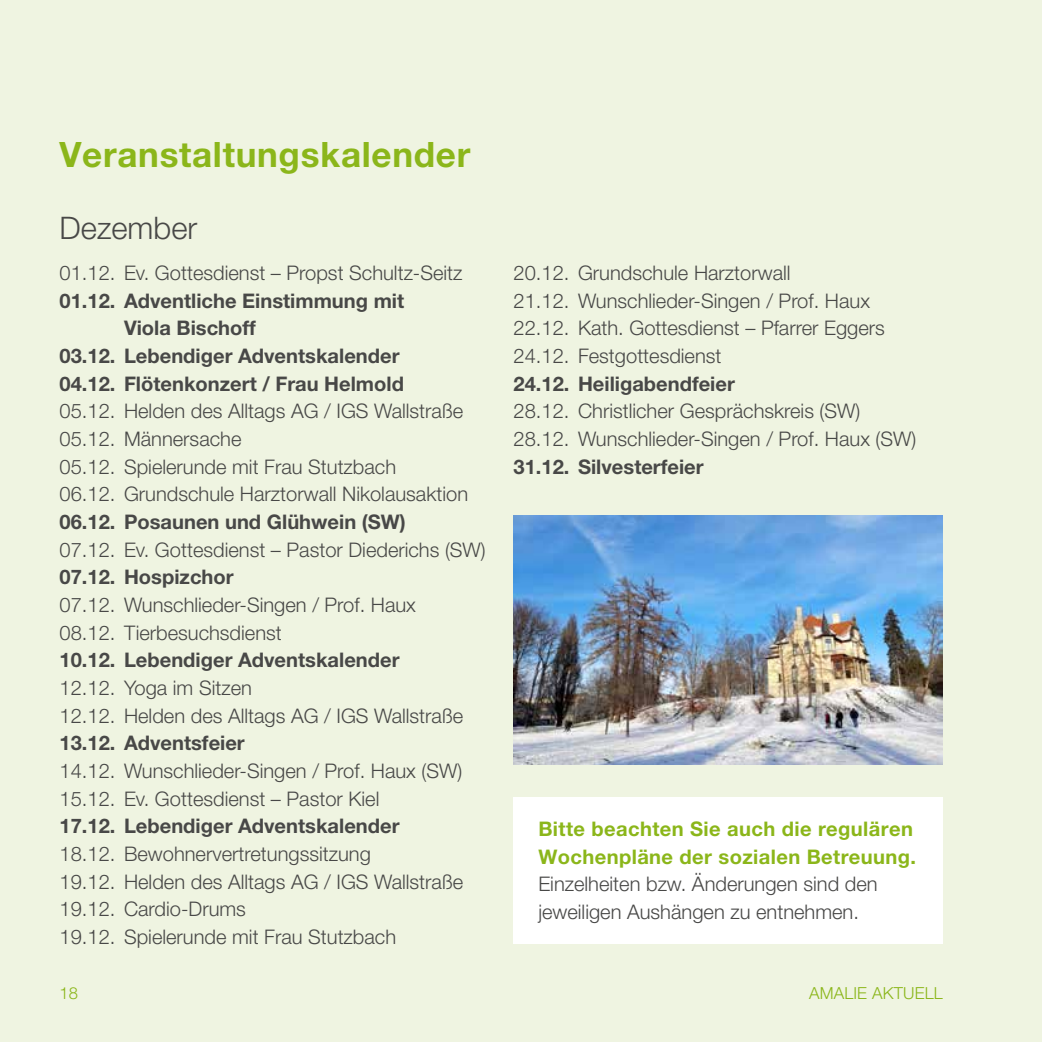
<style>
.page{position:relative;width:1042px;height:1042px;background:#eff4e1}
.page>*{position:absolute;margin:0;border:0;box-sizing:border-box;transform-origin:0 0}
.t1{font:700 35px "Helvetica Neue LT Pro";letter-spacing:.02em;color:#8bb61a}
.t2{font:300 31.15px "Helvetica Neue LT Pro";color:#484847}
.t3{font:300 20.12px/27.7px "Helvetica Neue LT Pro";color:#484847}
.t4{font:700 20.12px "Helvetica Neue LT Pro";color:#484847}
.t5{font:700 20.12px/27.7px "Helvetica Neue LT Pro";letter-spacing:.02em;color:#8bb61a}
.t6{font:300 16.62px "Helvetica Neue LT Pro";letter-spacing:.01em;color:#8bb61a}
</style>
<div class="page">
<div style="left:513px;top:797px;width:430px;height:147px;background:#fff"></div>
<img style="left:513px;top:515px;width:430px;height:249px">
<h1 class="t1" style="left:60px;top:133px;width:412px">Veranstaltungskalender</h1>
<h2 class="t2" style="left:60px;top:208px;width:139px">Dezember</h2>
<p class="t3" style="left:60px;top:259px;width:404px">01.12. Ev. Gottesdienst – Propst Schultz-Seitz</p>
<p class="t4" style="left:60px;top:288px;width:346px">01.12. Adventliche Einstimmung mit</p>
<p class="t4" style="left:124px;top:316px;width:133px">Viola Bischoff</p>
<p class="t4" style="left:60px;top:343px;width:341px">03.12. Lebendiger Adventskalender</p>
<p class="t4" style="left:60px;top:371px;width:346px">04.12. Flötenkonzert / Frau Helmold</p>
<p class="t3" style="left:60px;top:397px;width:410px">05.12. Helden des Alltags AG / IGS Wallstraße 05.12. Männersache<br>05.12. Spielerunde mit Frau Stutzbach<br>06.12. Grundschule Harztorwall Nikolausaktion</p>
<p class="t4" style="left:60px;top:509px;width:348px">06.12. Posaunen und Glühwein (SW)</p>
<p class="t3" style="left:60px;top:535px;width:428px">07.12. Ev. Gottesdienst – Pastor Diederichs (SW)</p>
<p class="t4" style="left:60px;top:564px;width:176px">07.12. Hospizchor</p>
<p class="t3" style="left:60px;top:590px;width:358px">07.12. Wunschlieder-Singen / Prof. Haux<br>08.12. Tierbesuchsdienst</p>
<p class="t4" style="left:60px;top:647px;width:341px">10.12. Lebendiger Adventskalender</p>
<p class="t3" style="left:60px;top:673px;width:405px">12.12. Yoga im Sitzen<br>12.12. Helden des Alltags AG / IGS Wallstraße</p>
<p class="t4" style="left:60px;top:730px;width:187px">13.12. Adventsfeier</p>
<p class="t3" style="left:60px;top:756px;width:404px">14.12. Wunschlieder-Singen / Prof. Haux (SW)<br>15.12. Ev. Gottesdienst – Pastor Kiel</p>
<p class="t4" style="left:60px;top:813px;width:341px">17.12. Lebendiger Adventskalender</p>
<p class="t3" style="left:60px;top:839px;width:405px">18.12. Bewohnervertretungssitzung<br>19.12. Helden des Alltags AG / IGS Wallstraße 19.12. Cardio-Drums<br>19.12. Spielerunde mit Frau Stutzbach</p>
<p class="t3" style="left:513px;top:259px;width:373px">20.12. Grundschule Harztorwall<br>21.12. Wunschlieder-Singen / Prof. Haux 22.12. Kath. Gottesdienst – Pfarrer Eggers 24.12. Festgottesdienst</p>
<p class="t4" style="left:513px;top:371px;width:223px">24.12. Heiligabendfeier</p>
<p class="t3" style="left:513px;top:397px;width:404px">28.12. Christlicher Gesprächskreis (SW)<br>28.12. Wunschlieder-Singen / Prof. Haux (SW)</p>
<p class="t4" style="left:513px;top:454px;width:192px">31.12. Silvesterfeier</p>
<p class="t5" style="left:538px;top:814px;width:379px">Bitte beachten Sie auch die regulären<br>Wochenpläne der sozialen Betreuung.</p>
<p class="t3" style="left:538px;top:870px;width:341px">Einzelheiten bzw. Änderungen sind den jeweiligen Aushängen zu entnehmen.</p>
<p class="t6" style="left:60px;top:983px;width:20px">18</p>
<p class="t6" style="left:809px;top:983px;width:135px">AMALIE AKTUELL</p>
</div>
